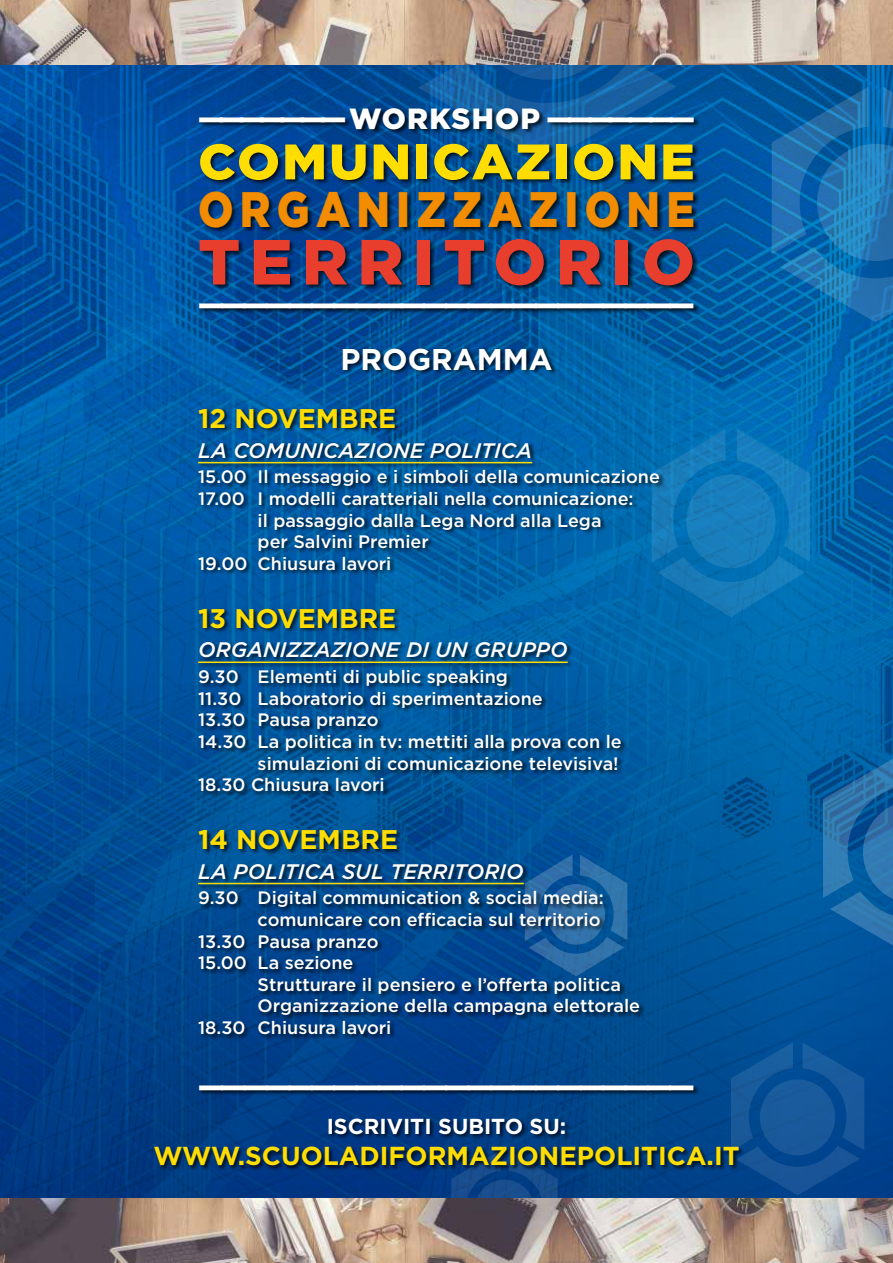
<style>
.page{position:relative;width:893px;height:1263px;background:#fff}
.page>*{position:absolute;margin:0;border:0;box-sizing:border-box;transform-origin:0 0}
.t1{font:900 63.6px "Gotham";letter-spacing:.155em;color:#e83e2e}
.t2{font:900 49.8px "Gotham";letter-spacing:.145em;color:#f28c00;scale:.86 1}
.t3{font:900 49.8px "Gotham";letter-spacing:.04em;color:#fd0;scale:1.04 1}
.t4{font:700 30px "Gotham";color:#fff}
.t5{font:900 29.1px "Gotham";color:#fff}
.t6{font:700 27px "Gotham";color:#fd0}
.t7{font:700 25.95px "Gotham";color:#fd0}
.t8{font:700 21.6px "Gotham";color:#fff}
.t9{font:italic 500 21px "Gotham";color:#fff}
.t10{font:500 18px "Gotham";color:#fff}
</style>
<div class="page">
<img style="left:0;top:65px;width:893px;height:1133px">
<svg style="left:772px;top:87px;width:121px;height:235px;background:#1670b0"></svg>
<svg style="left:665px;top:429px;width:145px;height:188px;background:#0e77b8"></svg>
<svg style="left:451px;top:1171px;width:107px;height:27px;background:#114789"></svg>
<svg style="left:731px;top:1042px;width:133px;height:153px;background:#0e5195"></svg>
<svg style="left:823px;top:750px;width:70px;height:208px;background:#1968a5"></svg>
<svg style="left:408px;top:65px;width:277px;height:42px;background:#0d5ba0"></svg>
<div style="left:197px;top:348px;width:468px;height:692px;background:#000;opacity:.75"></div>
<hr style="left:198px;top:462px;width:334px;height:1px;background:#fd0">
<hr style="left:198px;top:661px;width:370px;height:2px;background:#fd0">
<hr style="left:198px;top:883px;width:326px;height:1px;background:#fd0">
<div style="left:153px;top:1117px;width:591px;height:54px;background:#000;opacity:.75"></div>
<img style="left:0;top:0;width:893px;height:65px">
<img style="left:0;top:1198px;width:893px;height:65px">
<div style="left:198px;top:1084px;width:502px;height:12px;background:#000;opacity:.75"></div>
<div style="left:199px;top:107px;width:501px;height:207px;background:#000;opacity:.75"></div>
<h3 class="t5" style="left:198px;top:102px;width:498px">——————— W O R K S H O P ———————</h3>
<h2 class="t3" style="left:198px;top:133px;width:479px">COMUNICAZIONE</h2>
<h2 class="t2" style="left:198px;top:181px;width:579px">ORGANIZZAZIONE</h2>
<h1 class="t1" style="left:198px;top:225px;width:498px">TERRITORIO</h1>
<h3 class="t5" style="left:198px;top:288px;width:498px">——————————————————————</h3>
<h3 class="t4" style="left:340px;top:342px;width:213px">PROGRAMMA</h3>
<h3 class="t6" style="left:198px;top:403px;width:200px">12 NOVEMBRE</h3>
<p class="t9" style="left:198px;top:438px;width:336px">LA COMUNICAZIONE POLITICA</p>
<p class="t10" style="left:198px;top:467px;width:463px">15.00 Il messaggio e i simboli della comunicazione</p>
<p class="t10" style="left:198px;top:488px;width:437px">17.00 I modelli caratteriali nella comunicazione:</p>
<p class="t10" style="left:258px;top:510px;width:345px">il passaggio dalla Lega Nord alla Lega</p>
<p class="t10" style="left:258px;top:532px;width:173px">per Salvini Premier</p>
<p class="t10" style="left:198px;top:553px;width:195px">19.00 Chiusura lavori</p>
<h3 class="t6" style="left:198px;top:603px;width:200px">13 NOVEMBRE</h3>
<p class="t9" style="left:198px;top:638px;width:371px">ORGANIZZAZIONE DI UN GRUPPO</p>
<p class="t10" style="left:198px;top:666px;width:311px">9.30 Elementi di public speaking</p>
<p class="t10" style="left:198px;top:688px;width:346px">11.30 Laboratorio di sperimentazione</p>
<p class="t10" style="left:198px;top:710px;width:182px">13.30 Pausa pranzo</p>
<p class="t10" style="left:198px;top:731px;width:425px">14.30 La politica in tv: mettiti alla prova con le</p>
<p class="t10" style="left:258px;top:753px;width:363px">simulazioni di comunicazione televisiva!</p>
<p class="t10" style="left:198px;top:774px;width:188px">18.30 Chiusura lavori</p>
<h3 class="t6" style="left:198px;top:824px;width:202px">14 NOVEMBRE</h3>
<p class="t9" style="left:198px;top:859px;width:327px">LA POLITICA SUL TERRITORIO</p>
<p class="t10" style="left:198px;top:888px;width:407px">9.30 Digital communication &amp; social media:</p>
<p class="t10" style="left:258px;top:909px;width:344px">comunicare con efficacia sul territorio</p>
<p class="t10" style="left:198px;top:931px;width:182px">13.30 Pausa pranzo</p>
<p class="t10" style="left:198px;top:952px;width:157px">15.00 La sezione</p>
<p class="t10" style="left:258px;top:974px;width:365px">Strutturare il pensiero e l’offerta politica</p>
<p class="t10" style="left:258px;top:996px;width:384px">Organizzazione della campagna elettorale</p>
<p class="t10" style="left:198px;top:1017px;width:195px">18.30 Chiusura lavori</p>
<h3 class="t5" style="left:198px;top:1070px;width:498px">——————————————————————</h3>
<p class="t8" style="left:327px;top:1114px;width:241px">ISCRIVITI SUBITO SU:</p>
<h3 class="t7" style="left:153px;top:1141px;width:588px">WWW.SCUOLADIFORMAZIONEPOLITICA.IT</h3>
</div>
